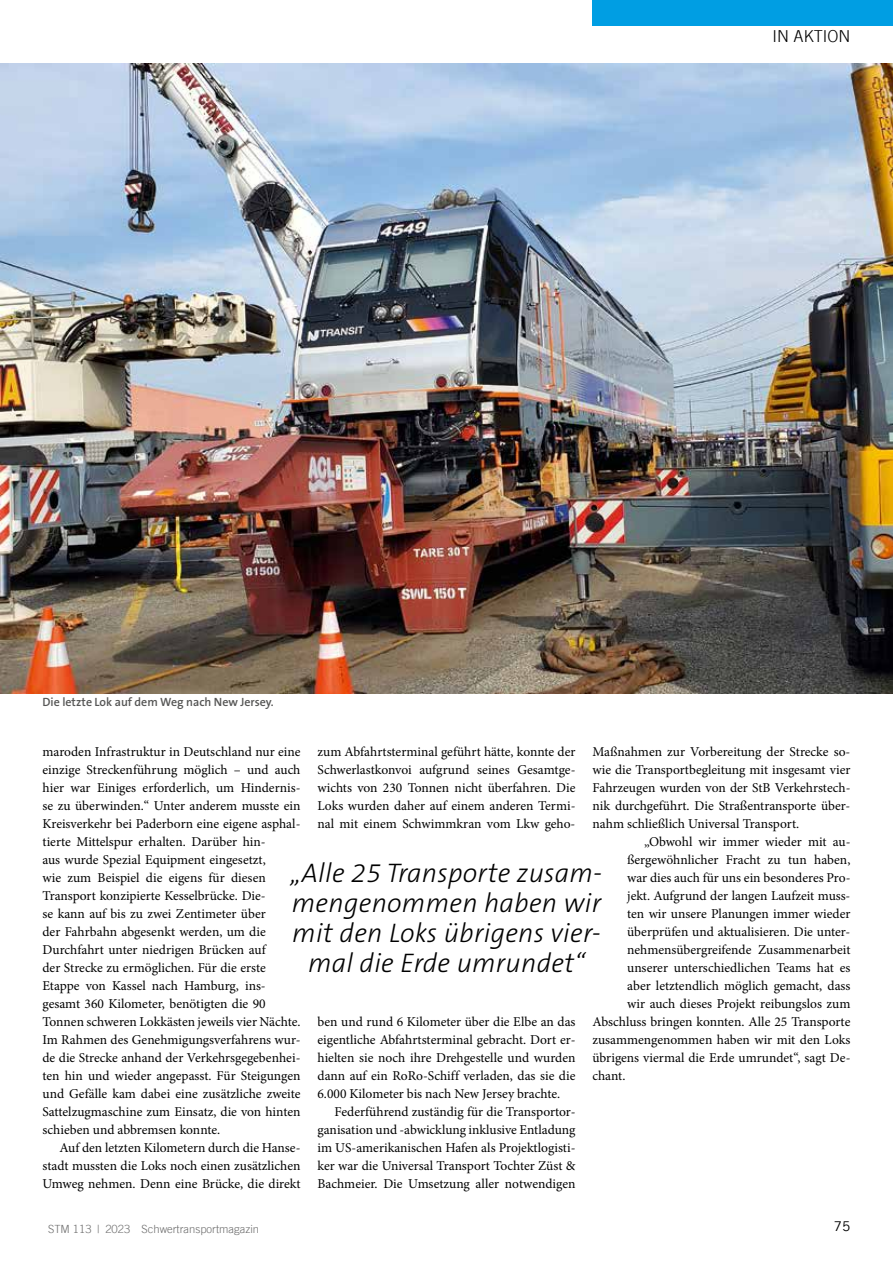
<style>
.page{position:relative;width:893px;height:1263px;background:#fff}
.page>*{position:absolute;margin:0;border:0;box-sizing:border-box;transform-origin:0 0}
.t1{font:italic 300 27px/30px "The Sans B W3";letter-spacing:.01em;color:#000;text-align:center}
.t2{font:300 16.5px "Trade Gothic LT";color:#000}
.t3{font:13.5px/18px "Minion Pro";color:#000;text-align:justify}
.t4{font:13.5px "Trade Gothic LT";color:#000}
.t5{font:600 12px "The Sans B W6";color:#565655}
.t6{font:300 11.25px "Trade Gothic LT";color:#6e6e6e}
</style>
<div class="page">
<div style="left:592px;top:0;width:301px;height:26px;background:#009ee3"></div>
<img style="left:0;top:64px;width:893px;height:629px">
<p class="t5" style="left:43px;top:694px;width:233px">Die letzte Lok auf dem Weg nach New Jersey.</p>
<p class="t2" style="left:772px;top:26px;width:79px">IN AKTION</p>
<p class="t3" style="left:592px;top:743px;width:259px">Maßnahmen zur Vorbereitung der Strecke so&shy;wie die Transportbegleitung mit insgesamt vier Fahrzeugen wurden von der StB Verkehrstech&shy;nik durchgeführt. Die Straßentransporte über&shy;nahm schließlich Universal Transport.</p>
<p class="t3" style="left:644px;top:833px;width:208px">„Obwohl wir immer wieder mit au-</p>
<p class="t3" style="left:627px;top:851px;width:225px">ßergewöhnlicher Fracht zu tun haben,</p>
<p class="t3" style="left:627px;top:869px;width:225px">war dies auch für uns ein besonderes Pro-</p>
<p class="t3" style="left:627px;top:887px;width:225px">jekt. Aufgrund der langen Laufzeit muss-</p>
<p class="t3" style="left:627px;top:905px;width:225px">ten wir unsere Planungen immer wieder</p>
<p class="t3" style="left:627px;top:923px;width:225px">überprüfen und aktualisieren. Die unter-</p>
<p class="t3" style="left:627px;top:941px;width:225px">nehmensübergreifende Zusammenarbeit</p>
<p class="t3" style="left:627px;top:959px;width:225px">unserer unterschiedlichen Teams hat es</p>
<p class="t3" style="left:627px;top:977px;width:225px">aber letztendlich möglich gemacht, dass</p>
<p class="t3" style="left:627px;top:995px;width:225px">wir auch dieses Projekt reibungslos zum</p>
<p class="t3" style="left:592px;top:1013px;width:259px">Abschluss bringen konnten. Alle 25 Transporte</p>
<p class="t3" style="left:592px;top:1031px;width:259px">zusammengenommen haben wir mit den Loks</p>
<p class="t3" style="left:592px;top:1049px;width:259px">übrigens viermal die Erde umrundet“, sagt De-</p>
<p class="t3" style="left:592px;top:1067px;width:34px">chant.</p>
<p class="t3" style="left:317px;top:743px;width:259px">zum Abfahrtsterminal geführt hätte, konnte der Schwerlastkonvoi aufgrund seines Gesamtge&shy;wichts von 230 Tonnen nicht überfahren. Die Loks wurden daher auf einem anderen Termi&shy;nal mit einem Schwimmkran vom Lkw geho-</p>
<p class="t3" style="left:43px;top:743px;width:259px;text-align:left">maroden Infrastruktur in Deutschland nur eine einzige Streckenführung möglich – und auch hier war Einiges erforderlich, um Hindernis&shy;se zu überwinden.“ Unter anderem musste ein Kreisverkehr bei Paderborn eine eigene asphal&shy;tierte Mittelspur erhalten. Darüber hin-<br>aus wurde Spezial Equipment eingesetzt,<br>wie zum Beispiel die eigens für diesen Transport konzipierte Kesselbrücke. Die-<br>se kann auf bis zu zwei Zentimeter über<br>der Fahrbahn abgesenkt werden, um die Durchfahrt unter niedrigen Brücken auf<br>der Strecke zu ermöglichen. Für die erste Etappe von Kassel nach Hamburg, ins&shy;gesamt 360 Kilometer, benötigten die 90<br>Tonnen schweren Lokkästen jeweils vier Nächte.<br>Im Rahmen des Genehmigungsverfahrens wur&shy;de die Strecke anhand der Verkehrsgegebenhei&shy;ten hin und wieder angepasst. Für Steigungen und Gefälle kam dabei eine zusätzliche zweite Sattelzugmaschine zum Einsatz, die von hinten schieben und abbremsen konnte.</p>
<p class="t3" style="left:43px;top:1139px;width:259px;text-indent:17px">Auf den letzten Kilometern durch die Hanse&shy;stadt mussten die Loks noch einen zusätzlichen Umweg nehmen. Denn eine Brücke, die direkt</p>
<h1 class="t1" style="left:291px;top:859px;width:313px">„Alle 25 Transporte zusam&shy;mengenommen haben wir mit den Loks übrigens vier&shy;mal die Erde umrundet“</h1>
<p class="t3" style="left:317px;top:1013px;width:259px">ben und rund 6 Kilometer über die Elbe an das eigentliche Abfahrtsterminal gebracht. Dort er&shy;hielten sie noch ihre Drehgestelle und wurden dann auf ein RoRo-Schiff verladen, das sie die 6.000 Kilometer bis nach New Jersey brachte.</p>
<p class="t3" style="left:317px;top:1103px;width:259px;text-indent:17px">Federführend zuständig für die Transportor&shy;ganisation und -abwicklung inklusive Entladung im US-amerikanischen Hafen als Projektlogisti&shy;ker war die Universal Transport Tochter Züst &amp; Bachmeier. Die Umsetzung aller notwendigen</p>
<p class="t6" style="left:48px;top:1222px;width:212px">STM 113 | 2023 Schwertransportmagazin</p>
<p class="t4" style="left:834px;top:1218px;width:18px">75</p>
</div>
